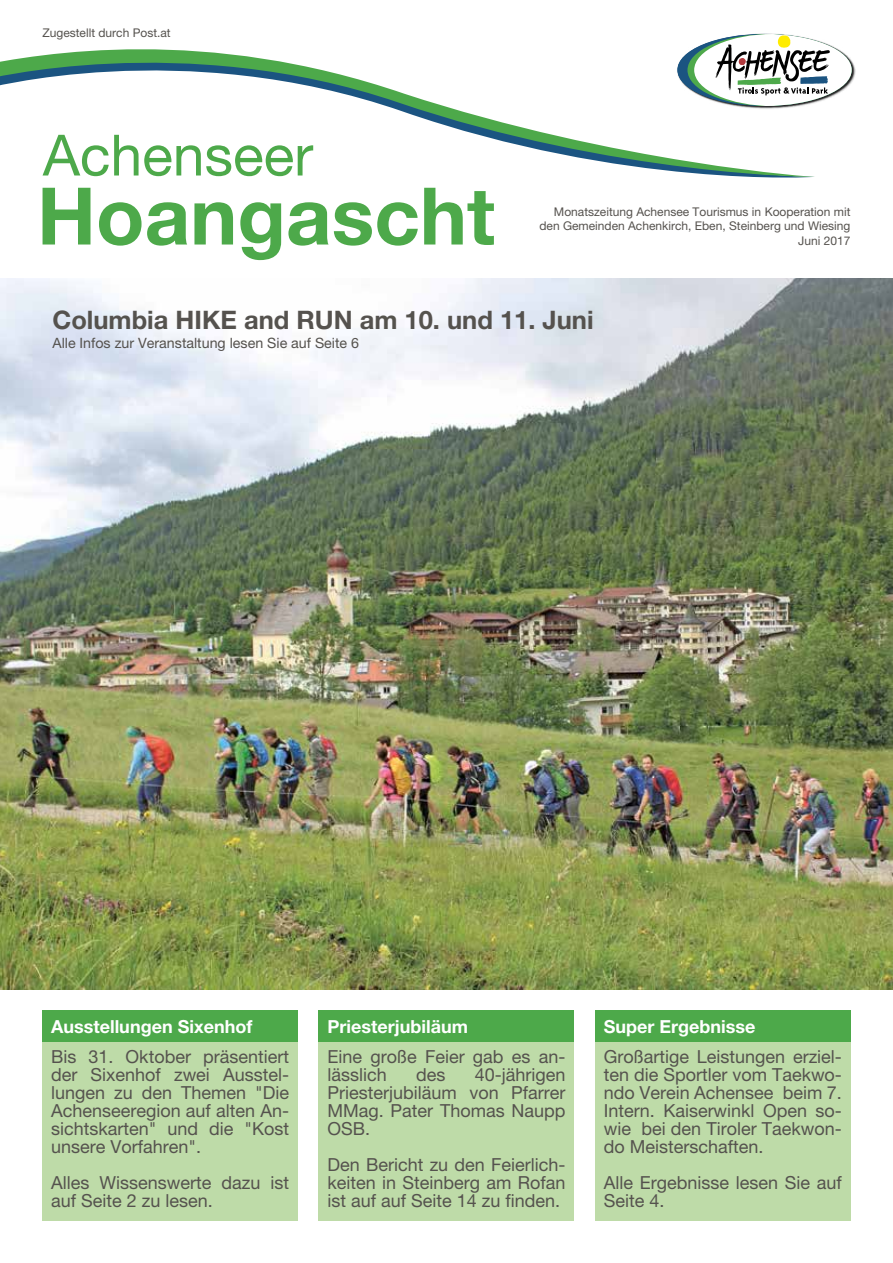
<style>
.page{position:relative;width:893px;height:1263px;background:#fff}
.page>*{position:absolute;margin:0;border:0;box-sizing:border-box;transform-origin:0 0}
.t1{font:700 25.5px "Helvetica Neue LT Pro";color:#55524e}
.t2{font:18px/18px "Helvetica Neue LT Pro";color:#55524e;text-align:justify}
.t3{font:700 18px "Helvetica Neue LT Pro";color:#fff}
.t4{font:14.25px "Helvetica Neue LT Pro";color:#55524e}
.t5{font:12px/14.4px "Helvetica Neue LT Pro";color:#55524e;text-align:right}
</style>
<div class="page">
<svg style="left:0;top:49px;width:815px;height:128px"></svg>
<img style="left:677px;top:33px;width:178px;height:76px">
<svg style="left:677px;top:34px;width:175px;height:72px"></svg>
<img style="left:0;top:279px;width:893px;height:710px">
<svg style="left:43px;top:188px;width:451px;height:72px"></svg>
<svg style="left:43px;top:135px;width:270px;height:41px"></svg>
<div style="left:43px;top:1010px;width:255px;height:32px;background:#4da94a"></div>
<div style="left:43px;top:1042px;width:255px;height:178px;background:#bedba8"></div>
<div style="left:319px;top:1010px;width:255px;height:32px;background:#4da94a"></div>
<div style="left:319px;top:1042px;width:255px;height:178px;background:#bedba8"></div>
<div style="left:595px;top:1010px;width:255px;height:32px;background:#4da94a"></div>
<div style="left:595px;top:1042px;width:255px;height:178px;background:#bedba8"></div>
<p class="t5" style="left:43px;top:25px;width:130px">Zugestellt durch Post.at</p>
<p class="t5" style="left:539px;top:204px;width:312px">Monatszeitung Achensee Tourismus in Kooperation mit den Gemeinden Achenkirch, Eben, Steinberg und Wiesing<br>Juni 2017</p>
<h1 class="t1" style="left:52px;top:304px;width:543px">Columbia HIKE and RUN am 10. und 11. Juni</h1>
<p class="t4" style="left:52px;top:335px;width:308px">Alle Infos zur Veranstaltung lesen Sie auf Seite 6</p>
<p class="t3" style="left:51px;top:1015px;width:203px">Ausstellungen Sixenhof</p>
<p class="t2" style="left:51px;top:1048px;width:240px">Bis 31. Oktober präsentiert der Sixenhof zwei Ausstel&shy;lungen zu den Themen "Die Achenseeregion auf alten An&shy;sichtskarten" und die "Kost unsere Vorfahren".</p>
<p class="t2" style="left:51px;top:1174px;width:240px">Alles Wissenswerte dazu ist auf Seite 2 zu lesen.</p>
<p class="t3" style="left:327px;top:1015px;width:142px">Priesterjubiläum</p>
<p class="t2" style="left:327px;top:1048px;width:240px">Eine große Feier gab es an&shy;lässlich</p>
<p class="t2" style="left:327px;top:1066px;width:240px;text-indent:147px">40-jährigen Priesterjubiläum von Pfarrer MMag. Pater Thomas Naupp OSB.</p>
<p class="t2" style="left:327px;top:1156px;width:240px">Den Bericht zu den Feierlich&shy;keiten in Steinberg am Rofan ist auf auf Seite 14 zu finden.</p>
<p class="t2" style="left:416px;top:1066px;width:31px">des</p>
<p class="t3" style="left:604px;top:1015px;width:153px">Super Ergebnisse</p>
<p class="t2" style="left:604px;top:1048px;width:240px">Großartige Leistungen erziel&shy;ten die Sportler vom Taekwo&shy;ndo Verein Achensee beim 7.<br>Intern. Kaiserwinkl Open so&shy;wie bei den Tiroler Taekwon&shy;do Meisterschaften.</p>
<p class="t2" style="left:604px;top:1174px;width:240px">Alle Ergebnisse lesen Sie auf<br>Seite 4.</p>
</div>
